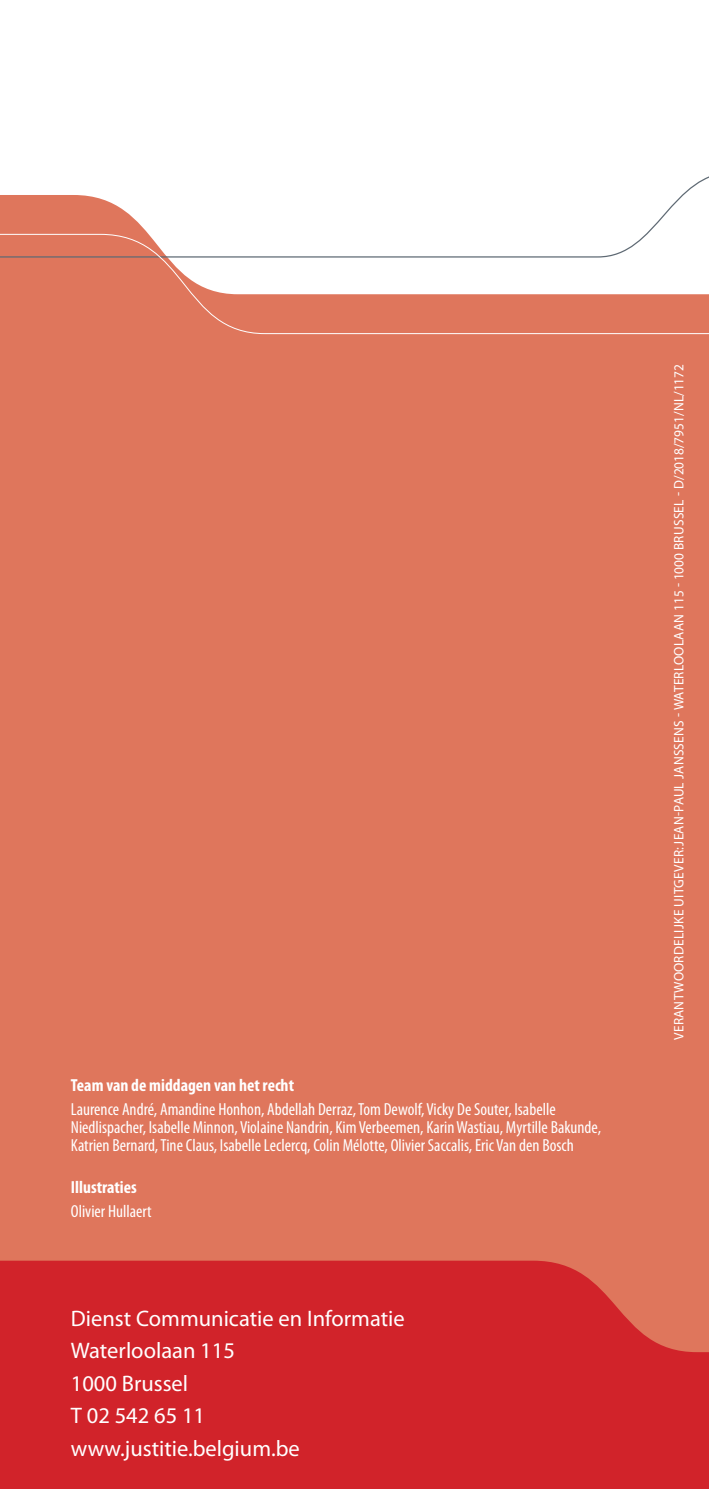
<style>
.page{position:relative;width:709px;height:1489px;background:#fff}
.page>*{position:absolute;margin:0;border:0;box-sizing:border-box;transform-origin:0 0}
.FODJ_Body{font:22.5px "Myriad Pro";color:#fff}
.FODJ_Legend_Pictures{font:condensed 17.5px/17.5px "Myriad Pro";color:#fff}
.JN_COLOFON{font:700 condensed 17.5px "Myriad Pro";color:#fff}
.Just_Legend_Pictures{font:13.75px "Myriad Pro";letter-spacing:.02em;color:#fff}
</style>
<div class="page">
<div style="left:0;top:334px;width:709px;height:926px;background:#df765c"></div>
<svg style="left:0;top:176px;width:709px;height:57px"></svg>
<svg style="left:0;top:233px;width:709px;height:101px"></svg>
<div style="left:0;top:1260px;width:709px;height:228px;background:#d1232a"></div>
<p class="JN_COLOFON" style="left:71px;top:1074px;width:225px">Team van de middagen van het recht</p>
<p class="FODJ_Legend_Pictures" style="left:71px;top:1100px;width:532px">Laurence André, Amandine Honhon, Abdellah Derraz, Tom Dewolf, Vicky De Souter, Isabelle<br>Niedlispacher, Isabelle Minnon, Violaine Nandrin, Kim Verbeemen, Karin Wastiau, Myrtille Bakunde,<br>Katrien Bernard, Tine Claus, Isabelle Leclercq, Colin Mélotte, Olivier Saccalis, Eric Van den Bosch</p>
<p class="JN_COLOFON" style="left:71px;top:1175px;width:67px">Illustraties</p>
<p class="FODJ_Legend_Pictures" style="left:71px;top:1202px;width:82px">Olivier Hullaert</p>
<p class="FODJ_Body" style="left:71px;top:1304px;width:335px">Dienst Communicatie en Informatie</p>
<p class="FODJ_Body" style="left:71px;top:1336px;width:165px">Waterloolaan 115</p>
<p class="FODJ_Body" style="left:71px;top:1369px;width:119px">1000 Brussel</p>
<p class="FODJ_Body" style="left:71px;top:1401px;width:136px">T 02 542 65 11</p>
<p class="FODJ_Body" style="left:71px;top:1434px;width:230px">www.justitie.belgium.be</p>
<p class="Just_Legend_Pictures" style="left:670px;top:1039px;width:677px;rotate:-90deg">VERANTWOORDELIJKE UITGEVER:JEAN-PAUL JANSSENS - WATERLOOLAAN 115 - 1000 BRUSSEL - D/2018/7951/NL/1172</p>
</div>
